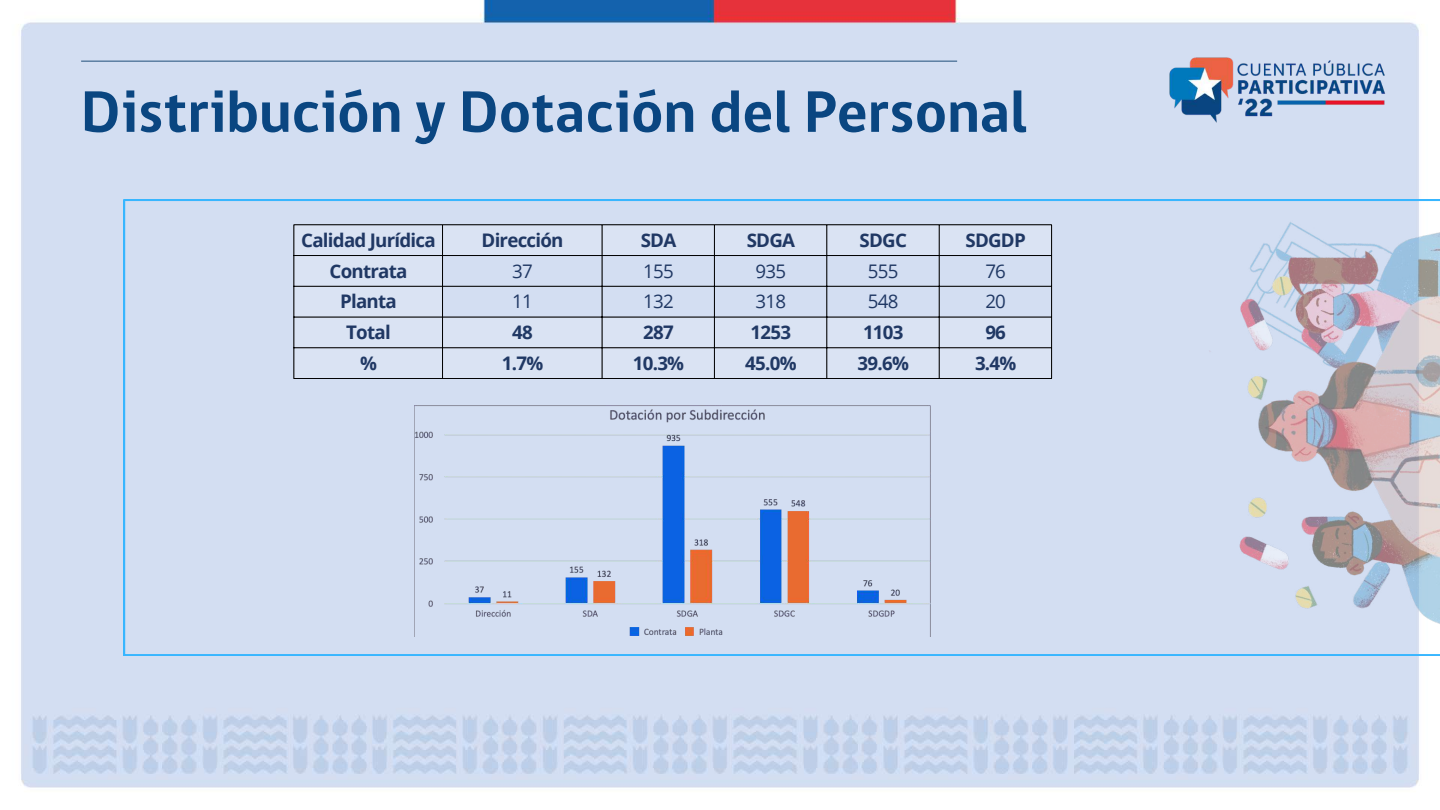
<style>
.page{position:relative;width:1440px;height:810px;background:#fff}
.page>*{position:absolute;margin:0;border:0;box-sizing:border-box;transform-origin:0 0}
.t1{font:700 60px "gob CL";color:#0a4681}
.t2{font:700 18.7px "Open Sans";letter-spacing:-.04em;color:#203864}
.t3{font:18.7px "Open Sans";letter-spacing:-.04em;color:#203864}
</style>
<div class="page">
<img style="left:21px;top:0;width:1398px;height:788px">
<img style="left:1159px;top:22px;width:236px;height:133px">
<div style="left:124px;top:200px;width:1078px;height:456px;background:#d3def2"></div>
<hr style="left:81px;top:61px;width:876px;height:1px;background:#1f4e79">
<img style="left:1202px;top:189px;width:238px;height:477px">
<div style="left:295px;top:225px;width:756px;height:153px;background:#dae3f3"></div>
<hr style="left:294px;top:225px;width:1px;height:153px;background:#000">
<hr style="left:442px;top:225px;width:1px;height:153px;background:#000">
<hr style="left:602px;top:225px;width:1px;height:153px;background:#000">
<hr style="left:714px;top:225px;width:1px;height:153px;background:#000">
<hr style="left:827px;top:225px;width:1px;height:153px;background:#000">
<hr style="left:939px;top:225px;width:1px;height:153px;background:#000">
<hr style="left:1051px;top:225px;width:1px;height:153px;background:#000">
<hr style="left:294px;top:224px;width:758px;height:1px;background:#000">
<hr style="left:294px;top:255px;width:758px;height:1px;background:#000">
<hr style="left:294px;top:286px;width:758px;height:1px;background:#000">
<hr style="left:294px;top:317px;width:758px;height:1px;background:#000">
<hr style="left:294px;top:347px;width:758px;height:1px;background:#000">
<hr style="left:294px;top:378px;width:758px;height:1px;background:#000">
<img style="left:414px;top:405px;width:517px;height:232px">
<h1 class="t1" style="left:81px;top:87px;width:948px">Distribución y Dotación del Personal</h1>
<p class="t2" style="left:301px;top:227px;width:136px">Calidad Jurídica</p>
<p class="t2" style="left:482px;top:227px;width:84px">Dirección</p>
<p class="t2" style="left:641px;top:227px;width:37px">SDA</p>
<p class="t2" style="left:747px;top:227px;width:50px">SDGA</p>
<p class="t2" style="left:860px;top:227px;width:49px">SDGC</p>
<p class="t2" style="left:966px;top:227px;width:62px">SDGDP</p>
<p class="t2" style="left:330px;top:258px;width:79px">Contrata</p>
<p class="t3" style="left:512px;top:258px;width:22px">37</p>
<p class="t3" style="left:643px;top:258px;width:32px">155</p>
<p class="t3" style="left:756px;top:258px;width:32px">935</p>
<p class="t3" style="left:868px;top:258px;width:32px">555</p>
<p class="t3" style="left:985px;top:258px;width:22px">76</p>
<p class="t2" style="left:340px;top:288px;width:58px">Planta</p>
<p class="t3" style="left:512px;top:288px;width:22px">11</p>
<p class="t3" style="left:643px;top:288px;width:32px">132</p>
<p class="t3" style="left:756px;top:288px;width:32px">318</p>
<p class="t3" style="left:868px;top:288px;width:32px">548</p>
<p class="t3" style="left:985px;top:288px;width:22px">20</p>
<p class="t2" style="left:346px;top:319px;width:46px">Total</p>
<p class="t2" style="left:512px;top:319px;width:22px">48</p>
<p class="t2" style="left:643px;top:319px;width:32px">287</p>
<p class="t2" style="left:751px;top:319px;width:42px">1253</p>
<p class="t2" style="left:863px;top:319px;width:42px">1103</p>
<p class="t2" style="left:985px;top:319px;width:22px">96</p>
<p class="t2" style="left:360px;top:350px;width:18px">%</p>
<p class="t2" style="left:502px;top:350px;width:43px">1.7%</p>
<p class="t2" style="left:633px;top:350px;width:53px">10.3%</p>
<p class="t2" style="left:745px;top:350px;width:53px">45.0%</p>
<p class="t2" style="left:858px;top:350px;width:53px">39.6%</p>
<p class="t2" style="left:975px;top:350px;width:43px">3.4%</p>
</div>
